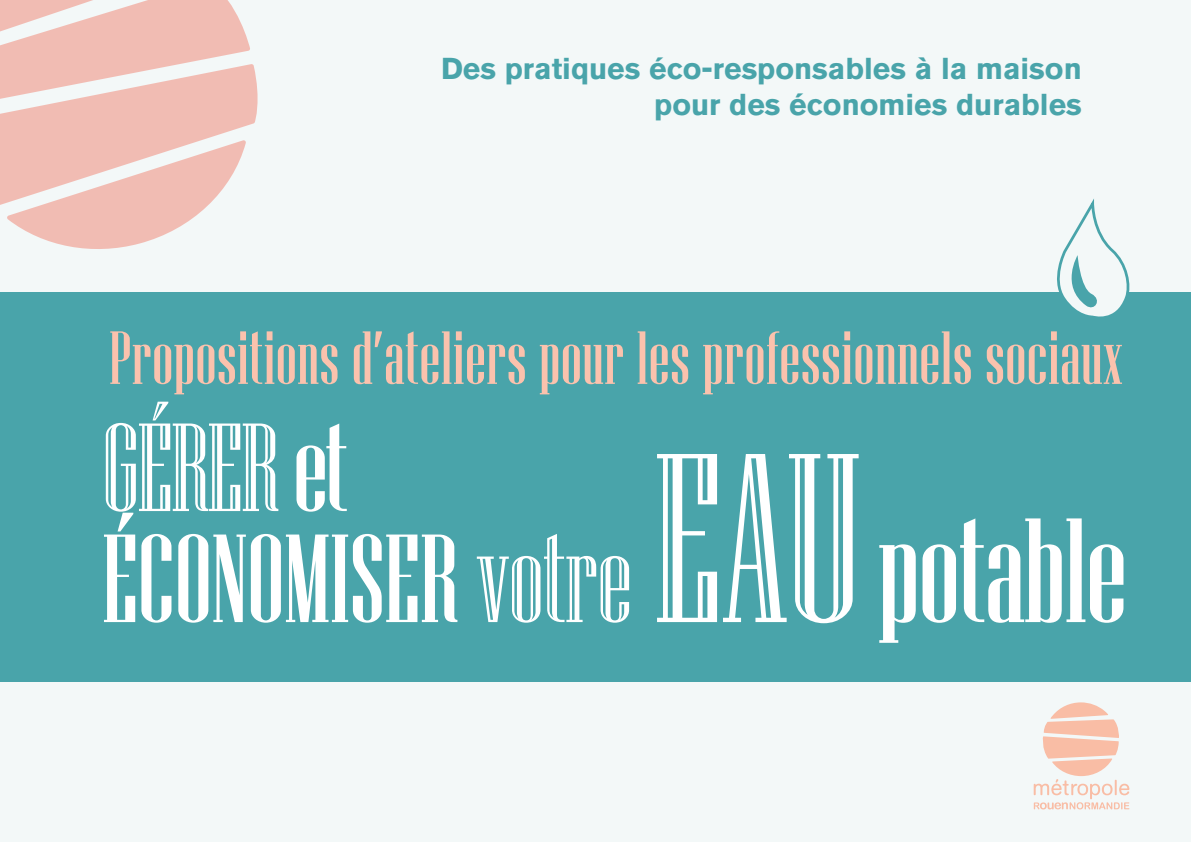
<style>
.page{position:relative;width:1191px;height:842px;background:#f3f8f8}
.page>*{position:absolute;margin:0;border:0;box-sizing:border-box;transform-origin:0 0}
.t1{font:125px "Niagara Solid";letter-spacing:-.005em;color:#fff}
.t2{font:125px "Niagara Engraved";letter-spacing:-.02em;color:#fff}
.t3{font:75px "Niagara Solid";letter-spacing:.01em;color:#fbc2ad}
.t4{font:700 30px/36px "Akzidenz Grotesk Std";color:#49a4aa;text-align:right}
.s1{font-family:"Niagara Solid"}
.s2{font-family:"Niagara Engraved";font-size:126px}
.s3{font-family:"Niagara Engraved";font-size:240px}
.s4{font-size:148px}
</style>
<div class="page">
<div style="left:0;top:292px;width:1191px;height:390px;background:#49a4aa"></div>
<svg style="left:1057px;top:200px;width:73px;height:117px"></svg>
<svg style="left:0;top:0;width:257px;height:249px"></svg>
<svg style="left:1033px;top:702px;width:96px;height:107px"></svg>
<p class="t4" style="left:441px;top:51px;width:642px">Des pratiques éco-responsables à la maison pour des économies durables</p>
<h2 class="t3" style="left:109px;top:318px;width:1014px">Propositions d’ateliers pour les professionnels sociaux</h2>
<h1 class="t2" style="left:102px;top:402px;width:247px">GÉRER <span class="s1">et</span></h1>
<h1 class="t1" style="left:102px;top:513px;width:1026px">ÉCONOMISER <span class="s2">votre</span> <span class="s3">EAU</span><span class="s4">potable</span></h1>
</div>
